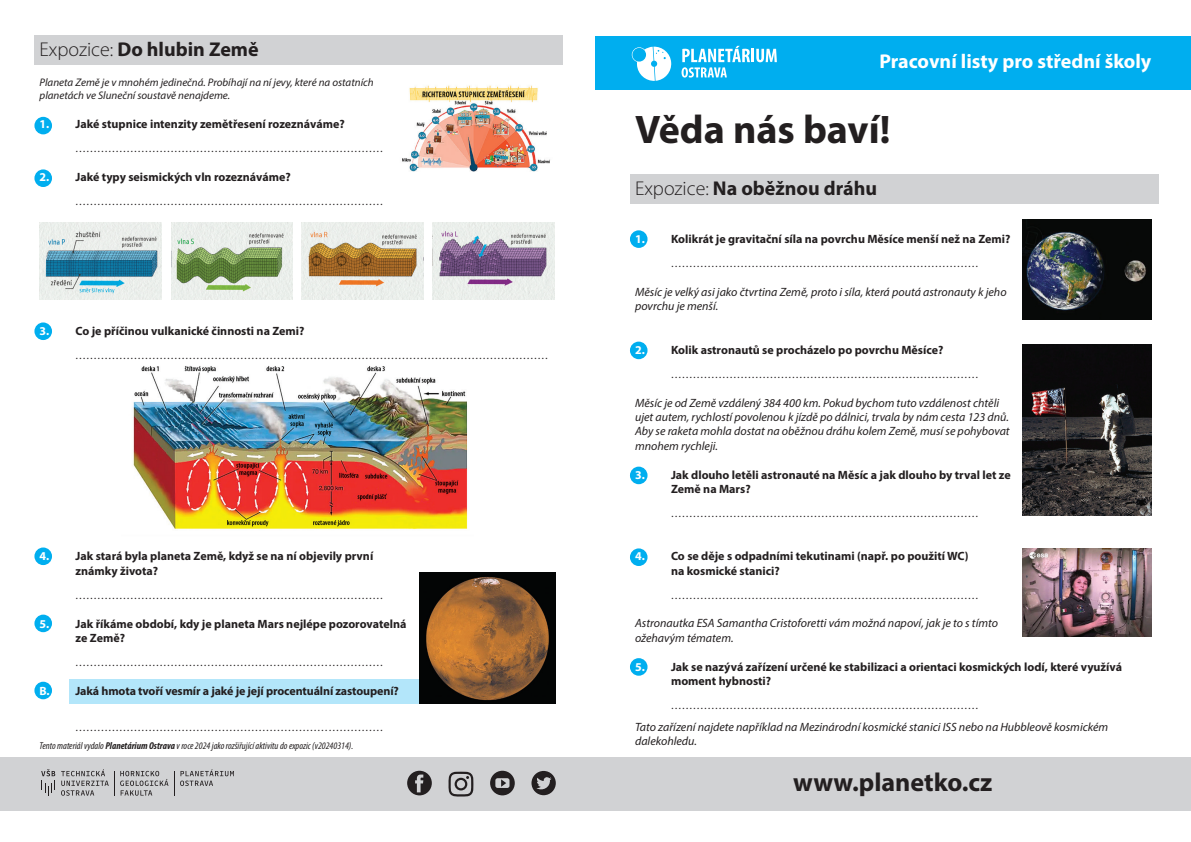
<style>
.page{position:relative;width:1191px;height:842px;background:#fff}
.page>*{position:absolute;margin:0;border:0;box-sizing:border-box;transform-origin:0 0}
.t1{font:700 40px "Myriad Pro";color:#231f20}
.t2{font:700 26px "Myriad Pro";color:#231f20}
.t3{font:700 20px "Myriad Pro";color:#231f20}
.t4{font:700 20px "Myriad Pro";color:#fff}
.t5{font:700 12px/14.4px "Myriad Pro";color:#231f20}
.t6{font:italic 12px/14.4px "Myriad Pro";color:#231f20}
.t7{font:italic 11px/13.2px "Myriad Pro";color:#231f20}
.t8{font:italic condensed 10px "Myriad Pro";color:#231f20}
.s1{font-weight:300}
.s2{color:#fff}
.s3{font-weight:700}
</style>
<div class="page">
<div style="left:69px;top:679px;width:350px;height:24px;background:#b3e6fa"></div>
<div style="left:34px;top:35px;width:529px;height:30px;background:#d1d2d4"></div>
<div style="left:34px;top:117px;width:18px;height:17px;background:#00aeef;border-radius:50%"></div>
<div style="left:34px;top:169px;width:18px;height:18px;background:#00aeef;border-radius:50%"></div>
<div style="left:34px;top:322px;width:18px;height:18px;background:#00aeef;border-radius:50%"></div>
<div style="left:34px;top:547px;width:18px;height:18px;background:#00aeef;border-radius:50%"></div>
<div style="left:34px;top:682px;width:18px;height:17px;background:#00aeef;border-radius:50%"></div>
<div style="left:34px;top:615px;width:18px;height:17px;background:#00aeef;border-radius:50%"></div>
<img style="left:402px;top:85px;width:148px;height:87px">
<img style="left:419px;top:573px;width:137px;height:130px">
<div style="left:0;top:757px;width:595px;height:53px;background:#d1d2d4"></div>
<svg style="left:174px;top:769px;width:60px;height:27px"></svg>
<svg style="left:41px;top:769px;width:14px;height:27px"></svg>
<svg style="left:61px;top:769px;width:107px;height:27px"></svg>
<div style="left:407px;top:771px;width:25px;height:24px;background:#231f20;border-radius:50%"></div>
<div style="left:490px;top:771px;width:25px;height:24px;background:#231f20;border-radius:50%"></div>
<svg style="left:415px;top:774px;width:8px;height:18px"></svg>
<svg style="left:448px;top:772px;width:25px;height:25px"></svg>
<div style="left:495px;top:778px;width:14px;height:10px;background:#d1d2d4;border-radius:2px"></div>
<svg style="left:501px;top:779px;width:5px;height:8px"></svg>
<div style="left:531px;top:771px;width:25px;height:24px;background:#231f20;border-radius:50%"></div>
<svg style="left:536px;top:777px;width:15px;height:13px"></svg>
<div style="left:595px;top:36px;width:596px;height:53px;background:#00aeef"></div>
<div style="left:595px;top:757px;width:596px;height:53px;background:#d1d2d4"></div>
<svg style="left:681px;top:46px;width:96px;height:32px"></svg>
<svg style="left:632px;top:46px;width:40px;height:35px"></svg>
<div style="left:630px;top:174px;width:528px;height:29px;background:#d1d2d4"></div>
<div style="left:630px;top:230px;width:17px;height:18px;background:#00aeef;border-radius:50%"></div>
<div style="left:630px;top:342px;width:17px;height:17px;background:#00aeef;border-radius:50%"></div>
<div style="left:630px;top:467px;width:17px;height:17px;background:#00aeef;border-radius:50%"></div>
<div style="left:630px;top:548px;width:17px;height:18px;background:#00aeef;border-radius:50%"></div>
<div style="left:630px;top:658px;width:17px;height:18px;background:#00aeef;border-radius:50%"></div>
<img style="left:1022px;top:219px;width:129px;height:101px">
<img style="left:1022px;top:548px;width:129px;height:88px">
<img style="left:1022px;top:344px;width:129px;height:171px">
<img style="left:40px;top:223px;width:121px;height:77px">
<img style="left:171px;top:223px;width:122px;height:77px">
<img style="left:302px;top:223px;width:121px;height:77px">
<img style="left:432px;top:223px;width:122px;height:77px">
<img style="left:133px;top:366px;width:335px;height:163px">
<h3 class="t3" style="left:40px;top:36px;width:221px"><span class="s1">Expozice:</span> Do hlubin Země</h3>
<p class="t7" style="left:40px;top:76px;width:336px">Planeta Země je v mnohém jedinečná. Probíhají na ní jevy, které na ostatních planetách ve Sluneční soustavě nenajdeme.</p>
<p class="t5" style="left:40px;top:117px;width:307px"><span class="s2">1.</span> Jaké stupnice intenzity zemětřesení rozeznáváme?</p>
<p class="t7" style="left:76px;top:142px;width:310px">…………………………………………………………………………</p>
<p class="t5" style="left:40px;top:169px;width:253px"><span class="s2">2.</span> Jaké typy seismických vln rozeznáváme?</p>
<p class="t7" style="left:76px;top:195px;width:310px">…………………………………………………………………………</p>
<p class="t5" style="left:40px;top:323px;width:266px"><span class="s2">3.</span> Co je příčinou vulkanické činnosti na Zemi?</p>
<p class="t7" style="left:76px;top:348px;width:474px">…………………………………………………………………………………………………………………</p>
<p class="t5" style="left:76px;top:549px;width:299px;text-indent:-36px"><span class="s2">4.</span> Jak stará byla planeta Země, když se na ní objevily první známky života?</p>
<p class="t7" style="left:76px;top:588px;width:310px">…………………………………………………………………………</p>
<p class="t5" style="left:76px;top:616px;width:332px;text-indent:-36px"><span class="s2">5.</span> Jak říkáme období, kdy je planeta Mars nejlépe pozorovatelná ze Země?</p>
<p class="t7" style="left:76px;top:655px;width:310px">…………………………………………………………………………</p>
<p class="t5" style="left:40px;top:683px;width:361px"><span class="s2">B.</span> Jaká hmota tvoří vesmír a jaké je její procentuální zastoupení?</p>
<p class="t7" style="left:76px;top:720px;width:310px">…………………………………………………………………………</p>
<p class="t8" style="left:40px;top:739px;width:315px">Tento materiál vydalo <span class="s3">Planetárium Ostrava</span> v roce 2024 jako rozšiřující aktivitu do expozic (v20240314).</p>
<h3 class="t4" style="left:879px;top:49px;width:273px">Pracovní listy pro střední školy</h3>
<h1 class="t1" style="left:635px;top:103px;width:257px">Věda nás baví!</h1>
<h3 class="t3" style="left:635px;top:175px;width:243px"><span class="s1">Expozice:</span> Na oběžnou dráhu</h3>
<p class="t5" style="left:635px;top:231px;width:377px"><span class="s2">1.</span> Kolikrát je gravitační síla na povrchu Měsíce menší než na Zemi?</p>
<p class="t7" style="left:671px;top:256px;width:309px">…………………………………………………………………………</p>
<p class="t6" style="left:635px;top:284px;width:373px">Měsíc je velký asi jako čtvrtina Země, proto i síla, která poutá astronauty k jeho povrchu je menší.</p>
<p class="t5" style="left:635px;top:342px;width:310px"><span class="s2">2.</span> Kolik astronautů se procházelo po povrchu Měsíce?</p>
<p class="t7" style="left:671px;top:367px;width:309px">…………………………………………………………………………</p>
<p class="t6" style="left:635px;top:395px;width:376px">Měsíc je od Země vzdálený 384 400 km. Pokud bychom tuto vzdálenost chtěli ujet autem, rychlostí povolenou k jízdě po dálnici, trvala by nám cesta 123 dnů.<br>Aby se raketa mohla dostat na oběžnou dráhu kolem Země, musí se pohybovat mnohem rychleji.</p>
<p class="t5" style="left:671px;top:467px;width:341px;text-indent:-36px"><span class="s2">3.</span> Jak dlouho letěli astronauté na Měsíc a jak dlouho by trval let ze<br>Země na Mars?</p>
<p class="t7" style="left:671px;top:506px;width:309px">…………………………………………………………………………</p>
<p class="t5" style="left:671px;top:548px;width:299px;text-indent:-36px"><span class="s2">4.</span> Co se děje s odpadními tekutinami (např. po použití WC) na kosmické stanici?</p>
<p class="t7" style="left:671px;top:588px;width:309px">…………………………………………………………………………</p>
<p class="t6" style="left:635px;top:616px;width:364px">Astronautka ESA Samantha Cristoforetti vám možná napoví, jak je to s tímto ožehavým tématem.</p>
<p class="t5" style="left:671px;top:659px;width:452px;text-indent:-36px"><span class="s2">5.</span> Jak se nazývá zařízení určené ke stabilizaci a orientaci kosmických lodí, které využívá moment hybnosti?</p>
<p class="t7" style="left:671px;top:698px;width:309px">…………………………………………………………………………</p>
<p class="t6" style="left:635px;top:719px;width:475px">Tato zařízení najdete například na Mezinárodní kosmické stanici ISS nebo na Hubbleově kosmickém dalekohledu.</p>
<h2 class="t2" style="left:793px;top:765px;width:201px">www.planetko.cz</h2>
</div>
